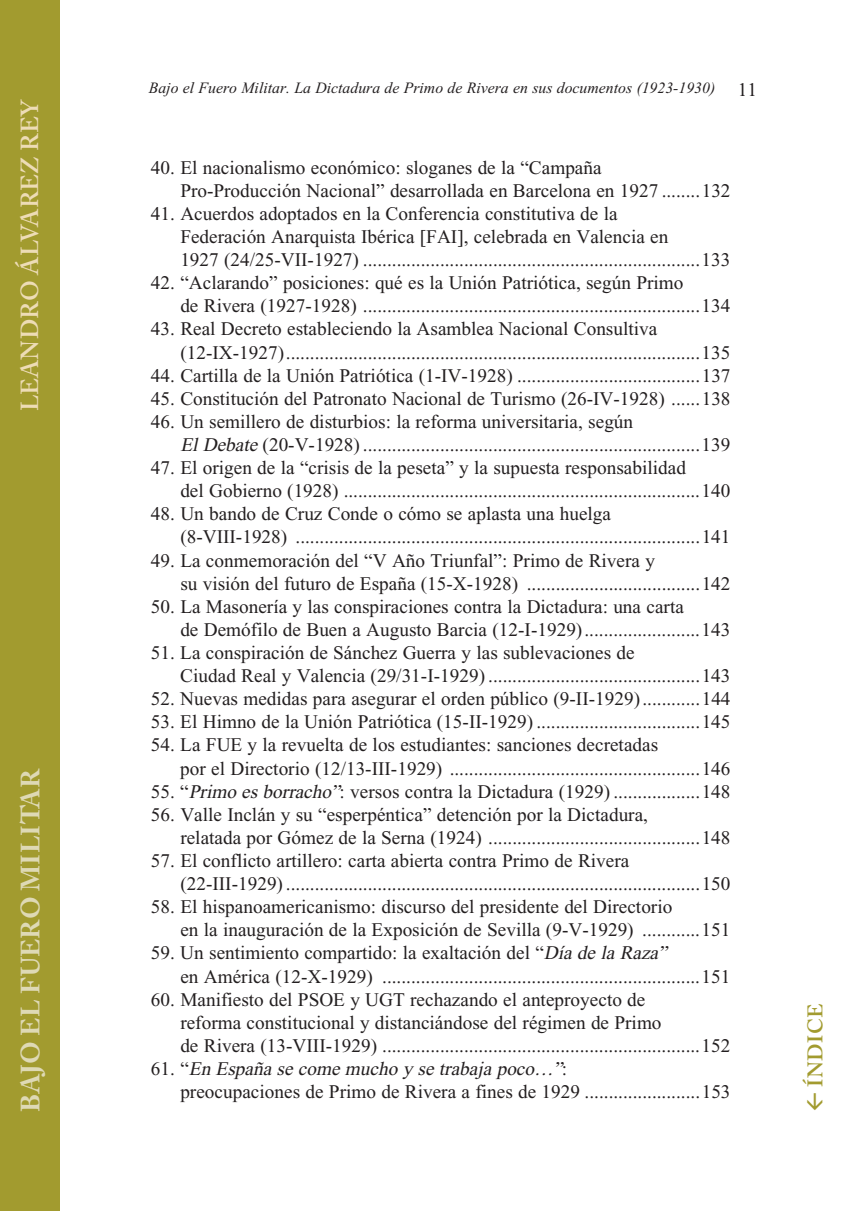
<style>
.page{position:relative;width:864px;height:1211px;background:#fff}
.page>*{position:absolute;margin:0;border:0;box-sizing:border-box;transform-origin:0 0}
.t1{font:700 26.25px "Adobe Caslon Pro";letter-spacing:.015em;color:#ded9b5}
.t2{font:600 24.5px "Adobe Caslon Pro";color:#eddcb6}
.t3{font:600 21px "Adobe Caslon Pro";letter-spacing:.015em;color:#a29b2f}
.t4{font:19.25px/23.1px "Times New Roman";color:#231f20}
.t5{font:italic 19.25px "Times New Roman";color:#231f20}
.t6{font:italic 15.75px "Times New Roman";color:#231f20}
.s1{font-style:normal;font-size:19.25px}
.s2{font-style:italic}
.s3{font-style:normal}
</style>
<div class="page">
<div style="left:0;top:0;width:60px;height:1210px;background:#a29b2f"></div>
<p class="t2" style="left:15px;top:411px;width:314px;rotate:-90deg">LEANDRO ÁLVAREZ REY</p>
<h1 class="t1" style="left:15px;top:1111px;width:344px;rotate:-90deg">BAJO EL FUERO MILITAR</h1>
<p class="t6" style="left:149px;top:79px;width:609px">Bajo el Fuero Militar. La Dictadura de Primo de Rivera en sus documentos (1923-1930) <span class="s1">11</span></p>
<p class="t4" style="left:180px;top:156px;width:551px;text-indent:-29px">40. El nacionalismo económico: sloganes de la “Campaña<br>Pro-Producción Nacional” desarrollada en Barcelona en 1927 ........132</p>
<p class="t4" style="left:180px;top:202px;width:551px;text-indent:-29px">41. Acuerdos adoptados en la Conferencia constitutiva de la<br>Federación Anarquista Ibérica [FAI], celebrada en Valencia en<br>1927 (24/25-VII-1927) ......................................................................133</p>
<p class="t4" style="left:180px;top:271px;width:551px;text-indent:-29px">42. “Aclarando” posiciones: qué es la Unión Patriótica, según Primo<br>de Rivera (1927-1928) ......................................................................134</p>
<p class="t4" style="left:180px;top:317px;width:551px;text-indent:-29px">43. Real Decreto estableciendo la Asamblea Nacional Consultiva (12-IX-1927)......................................................................................135</p>
<p class="t4" style="left:151px;top:364px;width:581px">44. Cartilla de la Unión Patriótica (1-IV-1928) ......................................137</p>
<p class="t4" style="left:151px;top:387px;width:581px">45. Constitución del Patronato Nacional de Turismo (26-IV-1928) ......138</p>
<p class="t4" style="left:180px;top:410px;width:551px;text-indent:-29px">46. Un semillero de disturbios: la reforma universitaria, según<br><span class="s2">ElDebate</span>(20-V-1928) ......................................................................139</p>
<p class="t4" style="left:180px;top:456px;width:551px;text-indent:-29px">47. El origen de la “crisis de la peseta” y la supuesta responsabilidad<br>del Gobierno (1928) ..........................................................................140</p>
<p class="t4" style="left:180px;top:502px;width:551px;text-indent:-29px">48. Un bando de Cruz Conde o cómo se aplasta una huelga<br>(8-VIII-1928) ....................................................................................141</p>
<p class="t4" style="left:180px;top:548px;width:551px;text-indent:-29px">49. La conmemoración del “V Año Triunfal”: Primo de Rivera y<br>su visión del futuro de España (15-X-1928) ....................................142</p>
<p class="t4" style="left:180px;top:595px;width:551px;text-indent:-29px">50. La Masonería y las conspiraciones contra la Dictadura: una carta<br>de Demófilo de Buen a Augusto Barcia (12-I-1929)........................143</p>
<p class="t4" style="left:180px;top:641px;width:551px;text-indent:-29px">51. La conspiración de Sánchez Guerra y las sublevaciones de<br>Ciudad Real y Valencia (29/31-I-1929) ............................................143</p>
<p class="t4" style="left:151px;top:687px;width:581px">52. Nuevas medidas para asegurar el orden público (9-II-1929)............144</p>
<p class="t4" style="left:151px;top:710px;width:581px">53. El Himno de la Unión Patriótica (15-II-1929) ..................................145</p>
<p class="t4" style="left:180px;top:733px;width:551px;text-indent:-29px">54. La FUE y la revuelta de los estudiantes: sanciones decretadas<br>por el Directorio (12/13-III-1929) ....................................................146</p>
<p class="t4" style="left:151px;top:779px;width:581px">55. “<span class="s2">Primo esborracho”</span>: versos contra la Dictadura (1929) ..................148</p>
<p class="t4" style="left:180px;top:802px;width:551px;text-indent:-29px">56. Valle Inclán y su “esperpéntica” detención por la Dictadura,<br>relatada por Gómez de la Serna (1924) ............................................148</p>
<p class="t4" style="left:180px;top:849px;width:551px;text-indent:-29px">57. El conflicto artillero: carta abierta contra Primo de Rivera (22-III-1929) ......................................................................................150</p>
<p class="t4" style="left:180px;top:895px;width:551px;text-indent:-29px">58. El hispanoamericanismo: discurso del presidente del Directorio<br>en la inauguración de la Exposición de Sevilla (9-V-1929) ............151</p>
<p class="t4" style="left:180px;top:941px;width:551px;text-indent:-29px">59. Un sentimiento compartido: la exaltación del “<span class="s2">Día de la Raza”<br></span>en América (12-X-1929) ..................................................................151</p>
<p class="t4" style="left:151px;top:987px;width:496px">60. Manifiesto del PSOE y UGT rechazando el anteproyecto de</p>
<p class="t4" style="left:180px;top:1010px;width:482px">reforma constitucional y distanciándose del régimen de Primo</p>
<p class="t4" style="left:180px;top:1033px;width:551px">de Rivera (13-VIII-1929) ..................................................................152</p>
<p class="t5" style="left:151px;top:1058px;width:417px"><span class="s3">6 1 . “</span> En España se come mucho y se trabaja poco…”<span class="s3">:</span></p>
<p class="t4" style="left:180px;top:1080px;width:551px">preocupaciones de Primo de Rivera a fines de 1929 ........................153</p>
<p class="t3" style="left:802px;top:1086px;width:84px;rotate:-90deg">ÍNDICE</p>
</div>
